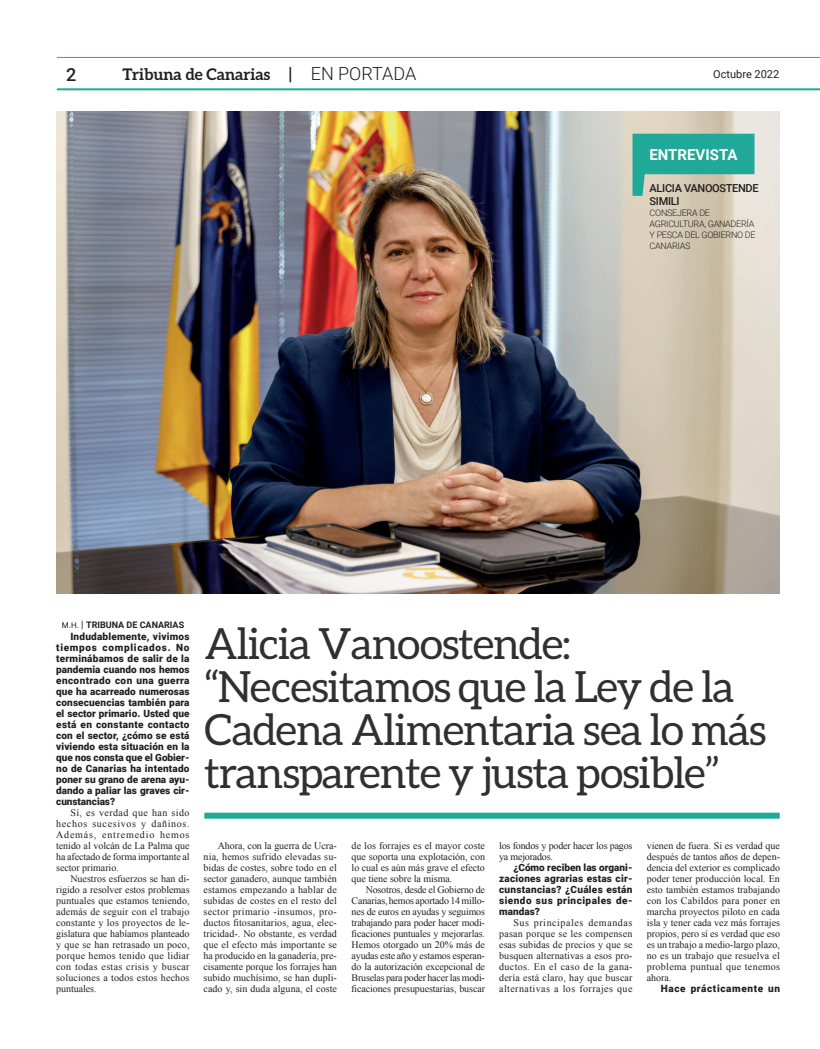
<style>
.page{position:relative;width:820px;height:1049px;background:#fff}
.page>*{position:absolute;margin:0;border:0;box-sizing:border-box;transform-origin:0 0}
.t1{font:43px/43px "Aleo";letter-spacing:-.025em;color:#312f30}
.t2{font:500 18px "Roboto";color:#231f20}
.t3{font:700 16px "Aleo";color:#231f20}
.t4{font:700 15px "Roboto";color:#fff}
.t5{font:500 11px/13.2px "Roboto";letter-spacing:-.03em;color:#231f20}
.t6{font:11px "Roboto";color:#231f20}
.t7{font:10px/11px "Times New Roman";color:#231f20;text-align:justify}
.t8{font:900 10px/11px "Roboto";letter-spacing:.025em;color:#231f20;text-align:justify}
.t9{font:10px/11px "Times New Roman";letter-spacing:-.02em;color:#231f20}
.t10{font:900 10px "Roboto";letter-spacing:.06em;color:#231f20}
.t11{font:300 9px/10.8px "Roboto";letter-spacing:-.03em;color:#231f20}
.t12{font:700 9px "Roboto";color:#231f20}
.s1{font-family:"Roboto";font-weight:500;font-size:18px}
.s2{font-family:"Roboto";font-weight:300;font-size:18px}
.s3{font-weight:400;font-size:8px}
.s4{font-weight:400;font-size:10px}
</style>
<div class="page">
<hr style="left:57px;top:88px;width:762px;height:2px;background:#1fa999">
<hr style="left:57px;top:57px;width:762px;height:1px;background:#1fa999">
<img style="left:56px;top:112px;width:723px;height:482px">
<svg style="left:632px;top:134px;width:122px;height:62px;background:#5bb4a4"></svg>
<div style="left:204px;top:813px;width:575px;height:6px;background:#1fa999"></div>
<h2 class="t2" style="left:66px;top:62px;width:12px">2</h2>
<h3 class="t3" style="left:123px;top:65px;width:295px">Tribuna de Canarias <span class="s1">|</span> <span class="s2">EN PORTADA</span></h3>
<p class="t6" style="left:713px;top:66px;width:68px">Octubre 2022</p>
<h3 class="t4" style="left:649px;top:144px;width:90px">ENTREVISTA</h3>
<p class="t5" style="left:649px;top:181px;width:110px">ALICIA VANOOSTENDE<br>SIMILI</p>
<p class="t11" style="left:649px;top:207px;width:107px">CONSEJERA DE<br>AGRICULTURA, GANADERÍA<br>Y PESCA DEL GOBIERNO DE<br>CANARIAS</p>
<p class="t12" style="left:62px;top:619px;width:124px"><span class="s3">M.H.</span> <span class="s4">|</span> TRIBUNA DE CANARIAS</p>
<p class="t8" style="left:56px;top:630px;width:135px;text-indent:14px">Indudablemente, vivimos tiempos complicados. No terminábamos de salir de la pandemia cuando nos hemos encontrado con una guerra que ha acarreado numerosas consecuencias también para el sector primario. Usted que está en constante contacto con el sector, ¿cómo se está viviendo esta situación en la que nos consta que el Gobier&shy;no de Canarias ha intentado poner su grano de arena ayu&shy;dando a paliar las graves cir&shy;cunstancias?</p>
<p class="t7" style="left:56px;top:807px;width:135px;text-indent:14px">Sí, es verdad que han sido hechos sucesivos y dañinos.<br>Además, entremedio hemos tenido al volcán de La Palma que ha afectado de forma importante al sector primario.</p>
<p class="t7" style="left:56px;top:873px;width:135px;text-indent:14px">Nuestros esfuerzos se han di&shy;rigido a resolver estos problemas puntuales que estamos teniendo, además de seguir con el trabajo constante y los proyectos de le&shy;gislatura que habíamos planteado y que se han retrasado un poco, porque hemos tenido que lidiar con todas estas crisis y buscar soluciones a todos estos hechos puntuales.</p>
<h1 class="t1" style="left:204px;top:622px;width:563px">Alicia Vanoostende: “Necesitamos que la Ley de la<br>Cadena Alimentaria sea lo más transparente y justa posible”</h1>
<p class="t7" style="left:203px;top:840px;width:135px;text-indent:14px">Ahora, con la guerra de Ucra&shy;nia, hemos sufrido elevadas su&shy;bidas de costes, sobre todo en el sector ganadero, aunque también estamos empezando a hablar de subidas de costes en el resto del sector primario -insumos, pro&shy;ductos fitosanitarios, agua, elec&shy;tricidad-. No obstante, es verdad que el efecto más importante se ha producido en la ganadería, pre&shy;cisamente porque los forrajes han subido muchísimo, se han dupli&shy;cado y, sin duda alguna, el coste</p>
<p class="t7" style="left:351px;top:840px;width:135px">de los forrajes es el mayor coste que soporta una explotación, con lo cual es aún más grave el efecto que tiene sobre la misma.</p>
<p class="t7" style="left:351px;top:884px;width:135px;text-indent:14px">Nosotros, desde el Gobierno de Canarias, hemos aportado 14 millo&shy;nes de euros en ayudas y seguimos trabajando para poder hacer modi&shy;ficaciones puntuales y mejorarlas.<br>Hemos otorgado un 20% más de ayudas este año y estamos esperan&shy;do la autorización excepcional de Bruselas para poder hacer las modi&shy;ficaciones presupuestarias, buscar</p>
<p class="t9" style="left:499px;top:840px;width:135px">los fondos y poder hacer los pagos ya mejorados.</p>
<p class="t8" style="left:499px;top:861px;width:135px;text-indent:14px">¿Cómo reciben las organi&shy;zaciones agrarias estas cir&shy;cunstancias? ¿Cuáles están siendo sus principales de&shy;mandas?</p>
<p class="t7" style="left:499px;top:917px;width:135px;text-indent:14px">Sus principales demandas pasan porque se les compensen esas subidas de precios y que se busquen alternativas a esos pro&shy;ductos. En el caso de la gana&shy;dería está claro, hay que buscar alternativas a los forrajes que</p>
<p class="t7" style="left:646px;top:840px;width:135px">vienen de fuera. Si es verdad que después de tantos años de depen&shy;dencia del exterior es complicado poder tener producción local. En esto también estamos trabajando con los Cabildos para poner en marcha proyectos piloto en cada isla y tener cada vez más forrajes propios, pero sí es verdad que eso es un trabajo a medio-largo plazo, no es un trabajo que resuelva el problema puntual que tenemos ahora.</p>
<p class="t10" style="left:660px;top:981px;width:121px">Hace prácticamente un</p>
</div>
